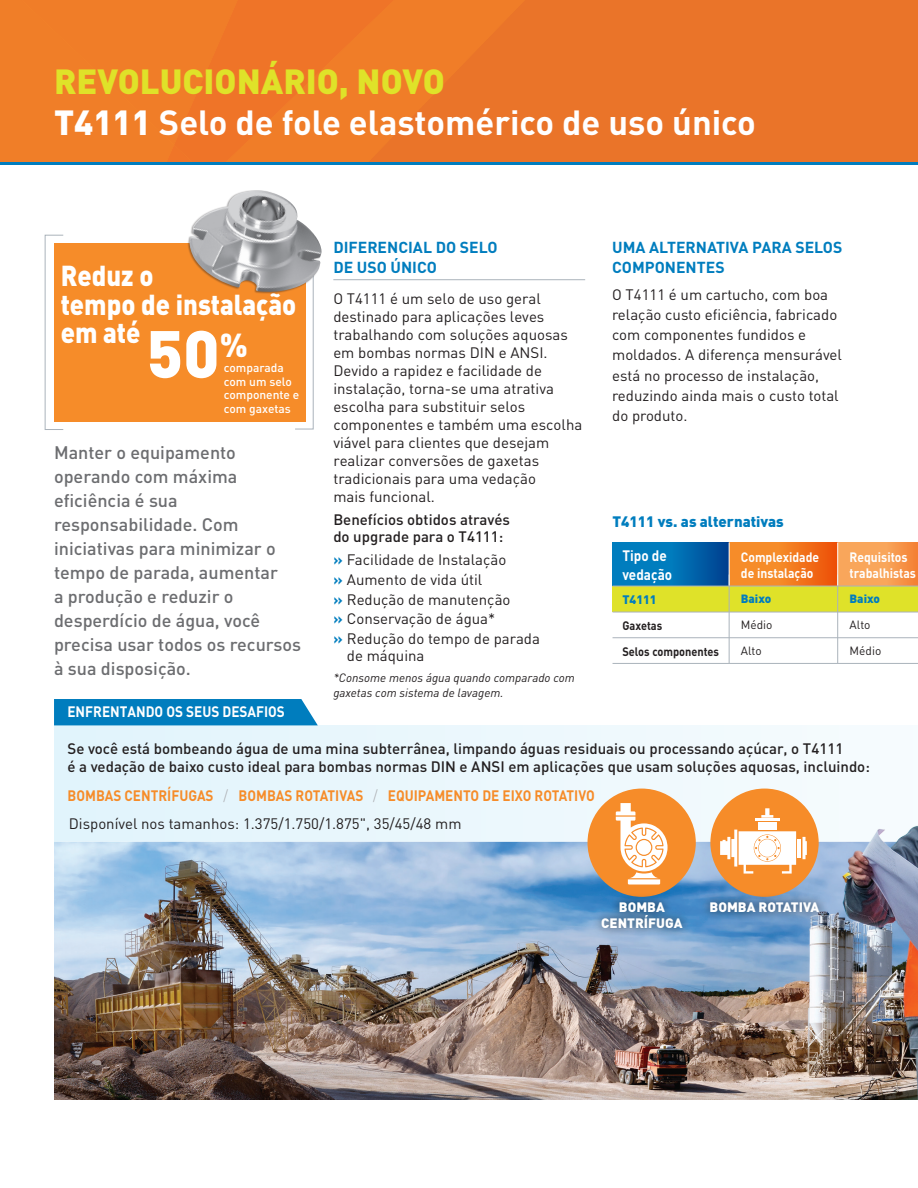
<style>
.page{position:relative;width:918px;height:1188px;background:#fff}
.page>*{position:absolute;margin:0;border:0;box-sizing:border-box;transform-origin:0 0}
.Bullets_white{font:900 65.7px "DIN";color:#fff}
.t1{font:700 34.5px "DIN";color:#fff}
.t2{font:900 34.5px "DIN";color:#dfe229}
.Bullets_white-2{font:900 28.5px/28.5px "DIN";color:#fff;scale:.9 1}
.Bullets_white-3{font:500 18px/24px "DIN";color:#6c6d70}
.Bullets_white-4{font:700 15.75px/19.5px "DIN";color:#007dbe}
.Bullets{font:700 15.75px/19.5px "DIN";color:#007dbe}
.Bullets_white-5{font:15px/18px "DIN";color:#231f20}
.Bullets_white-6{font:500 15px/16.5px "DIN";color:#231f20}
.t3{font:700 15px "DIN";color:#f68c29;scale:.9 1}
.Bullets-2{font:700 15px/19px "DIN";color:#fff;scale:.9 1}
.Bullets-3{font:900 15px "DIN";color:#007dbe}
.Bullets-4{font:700 13.5px/16.2px "DIN";color:#fff;scale:.9 1}
.t4{font:900 13.5px/16.2px "DIN";color:#fff;text-align:center}
.t5{font:700 12.15px "DIN";color:#231f20;scale:.9 1}
.t6{font:900 12.15px "DIN";color:#007dbe}
.Bullets_white-7{font:italic 12px/15px "DIN";color:#231f20}
.Bullets_white-8{font:500 12px/13.5px "DIN";color:#fff}
.Bullets-5{font:11.85px "DIN";color:#231f20}
.Bullets-6{font:900 11.85px "DIN";color:#007dbe}
.s1{font-weight:900}
.s2{font-weight:700;color:#007dbe}
.s3{font-weight:300;color:#a8a9ad}
</style>
<div class="page">
<div style="left:613px;top:542px;width:116px;height:44px;background:#007dbe"></div>
<div style="left:671px;top:542px;width:58px;height:44px;background:linear-gradient(to right,#007bbd,#003f8e)"></div>
<div style="left:838px;top:542px;width:80px;height:44px;background:#f9a65b"></div>
<img style="left:54px;top:725px;width:864px;height:374px">
<div style="left:295px;top:235px;width:19px;height:194px;border:1px solid #aab3bb"></div>
<svg style="left:394px;top:0;width:524px;height:162px;background:#ea7428"></svg>
<svg style="left:0;top:0;width:394px;height:162px;background:#ef7a28"></svg>
<hr style="left:0;top:162px;width:918px;height:3px;background:#007dbe">
<hr style="left:333px;top:279px;width:252px;height:1px;background:#aab3bb">
<div style="left:54px;top:699px;width:264px;height:26px;background:#007dbe"></div>
<div style="left:588px;top:789px;width:108px;height:108px;background:#f68c29;border-radius:50%"></div>
<div style="left:710px;top:789px;width:109px;height:108px;background:#f68c29;border-radius:50%"></div>
<hr style="left:797px;top:839px;width:4px;height:18px;background:#fff">
<svg style="left:803px;top:837px;width:4px;height:22px"></svg>
<div style="left:758px;top:822px;width:18px;height:8px;background:#fff"></div>
<hr style="left:755px;top:819px;width:24px;height:2px;background:#fff">
<svg style="left:761px;top:808px;width:12px;height:10px"></svg>
<svg style="left:720px;top:830px;width:76px;height:44px"></svg>
<div style="left:729px;top:542px;width:109px;height:44px;background:#f68c29"></div>
<svg style="left:887px;top:542px;width:31px;height:44px"></svg>
<div style="left:779px;top:542px;width:59px;height:44px;background:linear-gradient(to right,#f58b28,#ed4d06)"></div>
<div style="left:613px;top:586px;width:305px;height:26px;background:#dfe229"></div>
<hr style="left:837px;top:575px;width:1px;height:88px;background:#aab3bb">
<hr style="left:837px;top:542px;width:1px;height:44px;background:#fff">
<hr style="left:729px;top:575px;width:1px;height:88px;background:#aab3bb">
<hr style="left:729px;top:542px;width:1px;height:44px;background:#fff">
<hr style="left:613px;top:586px;width:305px;height:1px;background:#aab3bb">
<hr style="left:613px;top:612px;width:305px;height:1px;background:#aab3bb">
<hr style="left:613px;top:663px;width:305px;height:1px;background:#aab3bb">
<hr style="left:613px;top:637px;width:305px;height:1px;background:#aab3bb">
<div style="left:54px;top:243px;width:252px;height:178px;background:#f68c29"></div>
<div style="left:187px;top:190px;width:135px;height:104px;background:#231f20;opacity:.4"></div>
<img style="left:189px;top:191px;width:133px;height:102px">
<div style="left:45px;top:235px;width:19px;height:195px;border:1px solid #aab3bb"></div>
<svg style="left:616px;top:803px;width:52px;height:82px"></svg>
<div style="left:592px;top:893px;width:99px;height:45px;background:#231f20;opacity:.75"></div>
<div style="left:701px;top:893px;width:127px;height:28px;background:#231f20;opacity:.75"></div>
<p class="t2" style="left:54px;top:59px;width:392px">REVOLUCIONÁRIO, NOVO</p>
<p class="t1" style="left:54px;top:100px;width:703px"><span class="s1">T4111</span> Selo de fole elastomérico de uso único</p>
<p class="Bullets_white-2" style="left:61px;top:260px;width:263px">Reduz o<br>tempo de instalação em até</p>
<p class="Bullets_white-8" style="left:224px;top:361px;width:77px">comparada com um selo componente e com gaxetas</p>
<p class="Bullets_white" style="left:147px;top:310px;width:103px">50<sup>%</sup></p>
<p class="Bullets_white-3" style="left:54px;top:440px;width:249px">Manter o equipamento operando com máxima eficiência é sua responsabilidade. Com iniciativas para minimizar o tempo de parada, aumentar<br>a produção e reduzir o desperdício de água, você precisa usar todos os recursos à sua disposição.</p>
<p class="Bullets-2" style="left:67px;top:702px;width:243px">ENFRENTANDO OS SEUS DESAFIOS</p>
<p class="Bullets" style="left:333px;top:237px;width:166px">DIFERENCIAL DO SELO<br>DE USO ÚNICO</p>
<p class="Bullets_white-5" style="left:333px;top:289px;width:251px">O T4111 é um selo de uso geral destinado para aplicações leves trabalhando com soluções aquosas em bombas normas DIN e ANSI.<br>Devido a rapidez e facilidade de instalação, torna-se uma atrativa escolha para substituir selos componentes e também uma escolha viável para clientes que desejam realizar conversões de gaxetas tradicionais para uma vedação<br>mais funcional.</p>
<p class="Bullets_white-6" style="left:333px;top:511px;width:178px">Benefícios obtidos através do upgrade para o T4111:</p>
<p class="Bullets_white-5" style="left:333px;top:550px;width:174px"><span class="s2">»</span> Facilidade de Instalação</p>
<p class="Bullets_white-5" style="left:333px;top:570px;width:151px"><span class="s2">»</span> Aumento de vida útil</p>
<p class="Bullets_white-5" style="left:333px;top:590px;width:179px"><span class="s2">»</span> Redução de manutenção</p>
<p class="Bullets_white-5" style="left:333px;top:610px;width:163px"><span class="s2">»</span> Conservação de água*</p>
<p class="Bullets_white-5" style="left:347px;top:630px;width:195px;line-height:16.5px;text-indent:-14px"><span class="s2">»</span> Redução do tempo de parada de máquina</p>
<p class="Bullets_white-7" style="left:333px;top:670px;width:243px">*Consome menos água quando comparado com gaxetas com sistema de lavagem.</p>
<p class="Bullets_white-4" style="left:612px;top:237px;width:232px">UMA ALTERNATIVA PARA SELOS<br>COMPONENTES</p>
<p class="Bullets_white-5" style="left:612px;top:284px;width:231px;line-height:20.2px">O T4111 é um cartucho, com boa relação custo eficiência, fabricado com componentes fundidos e moldados. A diferença mensurável está no processo de instalação, reduzindo ainda mais o custo total do produto.</p>
<p class="Bullets-3" style="left:613px;top:511px;width:173px">T4111 vs. as alternativas</p>
<p class="Bullets-2" style="left:622px;top:546px;width:57px">Tipo de vedação</p>
<p class="Bullets-4" style="left:741px;top:548px;width:89px">Complexidade de instalação</p>
<p class="Bullets-4" style="left:850px;top:548px;width:75px">Requisitos trabalhistas</p>
<p class="t6" style="left:622px;top:591px;width:36px">T4111</p>
<p class="Bullets-6" style="left:741px;top:590px;width:32px">Baixo</p>
<p class="Bullets-6" style="left:850px;top:590px;width:32px">Baixo</p>
<p class="t5" style="left:622px;top:617px;width:46px">Gaxetas</p>
<p class="Bullets-5" style="left:741px;top:617px;width:33px">Médio</p>
<p class="Bullets-5" style="left:850px;top:617px;width:22px">Alto</p>
<p class="t5" style="left:622px;top:643px;width:109px">Selos componentes</p>
<p class="Bullets-5" style="left:741px;top:644px;width:22px">Alto</p>
<p class="Bullets-5" style="left:850px;top:644px;width:33px">Médio</p>
<p class="Bullets_white-6" style="left:67px;top:739px;width:804px;line-height:18px">Se você está bombeando água de uma mina subterrânea, limpando águas residuais ou processando açúcar, o T4111<br>é a vedação de baixo custo ideal para bombas normas DIN e ANSI em aplicações que usam soluções aquosas, incluindo:</p>
<p class="t3" style="left:67px;top:786px;width:587px">BOMBAS CENTRÍFUGAS <span class="s3">/</span> BOMBAS ROTATIVAS <span class="s3">/</span> EQUIPAMENTO DE EIXO ROTATIVO</p>
<p class="Bullets_white-5" style="left:69px;top:814px;width:394px">Disponível nos tamanhos: 1.375/1.750/1.875", 35/45/48 mm</p>
<p class="t4" style="left:601px;top:898px;width:83px">BOMBA<br>CENTRÍFUGA</p>
<p class="t4" style="left:710px;top:898px;width:111px">BOMBA ROTATIVA</p>
</div>
